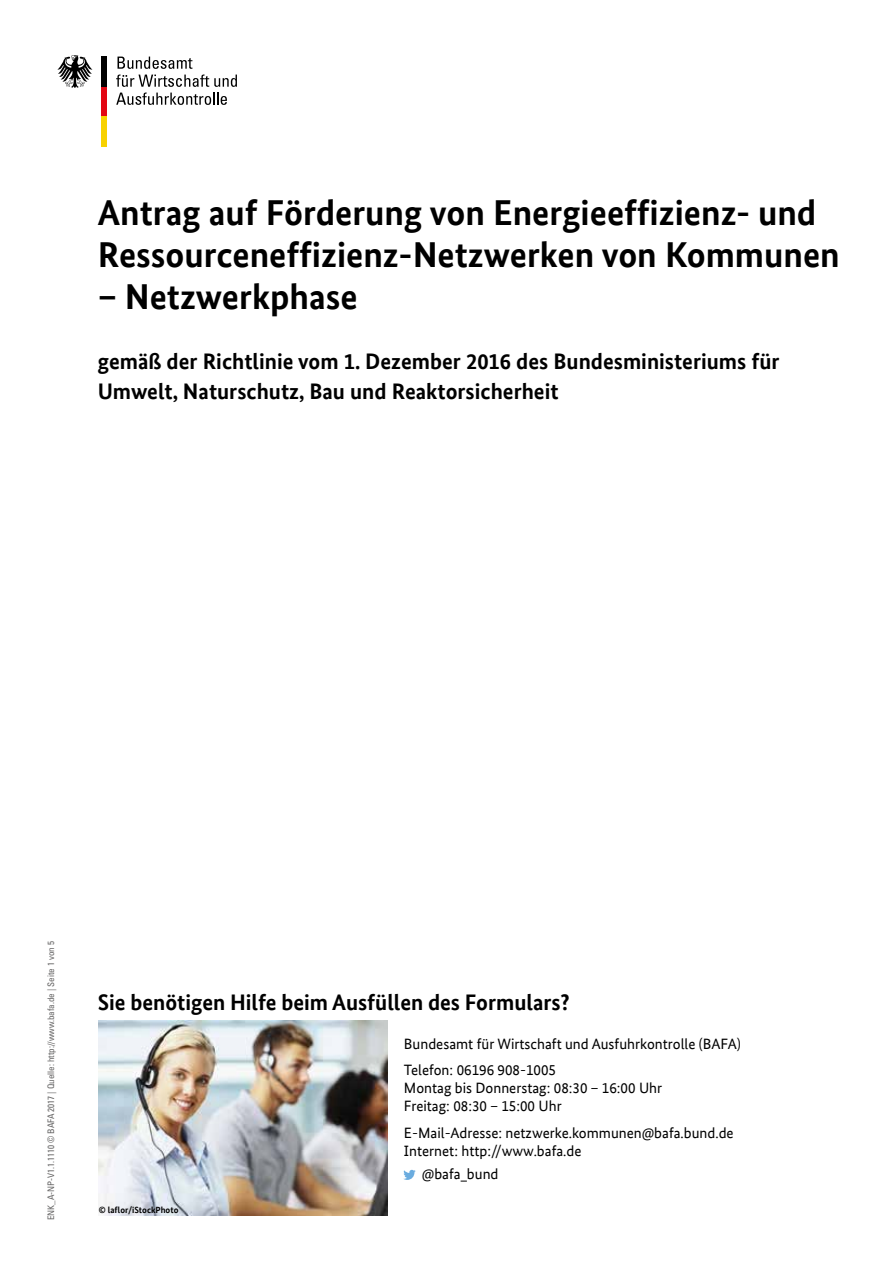
<style>
.page{position:relative;width:893px;height:1263px;background:#fff}
.page>*{position:absolute;margin:0;border:0;box-sizing:border-box;transform-origin:0 0}
.t1{font:700 36px/42px "Bundes Sans Office";color:#000}
.t2{font:700 22.5px/30px "Bundes Sans Office";color:#000}
.t3{font:15px/18px "Bundes Sans Office";color:#000}
.t4{font:condensed 9px "Univers LT Std";color:#646363}
.t5{font:700 9px "Bundes Sans Office";color:#000}
</style>
<div class="page">
<svg style="left:118px;top:57px;width:74px;height:12px"></svg>
<svg style="left:116px;top:75px;width:121px;height:12px"></svg>
<svg style="left:116px;top:93px;width:111px;height:12px"></svg>
<div style="left:101px;top:87px;width:6px;height:30px;background:#e30613"></div>
<div style="left:101px;top:117px;width:6px;height:30px;background:#f8d200"></div>
<div style="left:101px;top:57px;width:6px;height:30px;background:#000"></div>
<svg style="left:57px;top:55px;width:35px;height:33px"></svg>
<img style="left:98px;top:1020px;width:289px;height:196px">
<svg style="left:403px;top:1170px;width:13px;height:10px"></svg>
<h1 class="t1" style="left:98px;top:192px;width:743px">Antrag auf Förderung von Energieeffizienz- und<br>Ressourceneffizienz-Netzwerken von Kommunen</h1>
<h1 class="t1" style="left:98px;top:276px;width:261px">– Netzwerkphase</h1>
<h2 class="t2" style="left:98px;top:346px;width:683px">gemäß der Richtlinie vom 1. Dezember 2016 des Bundesministeriums für<br>Umwelt, Naturschutz, Bau und Reaktorsicherheit</h2>
<p class="t4" style="left:45px;top:1220px;width:280px;rotate:-90deg">enk_a-np-V1.1.1110 © BAFA 2017 | Quelle: http://www.bafa.de | Seite 1 von 5</p>
<h2 class="t2" style="left:98px;top:987px;width:473px">Sie benötigen Hilfe beim Ausfüllen des Formulars?</h2>
<p class="t3" style="left:404px;top:1030px;width:338px;line-height:26.5px">Bundesamt für Wirtschaft und Ausfuhrkontrolle (BAFA)<br>Telefon: 06196 908-1005</p>
<p class="t3" style="left:404px;top:1079px;width:260px">Montag bis Donnerstag: 08:30 – 16:00 Uhr<br>Freitag: 08:30 – 15:00 Uhr</p>
<p class="t3" style="left:404px;top:1124px;width:331px">E-Mail-Adresse: netzwerke.kommunen@bafa.bund.de<br>Internet: http://www.bafa.de</p>
<p class="t3" style="left:422px;top:1165px;width:78px">@bafa_bund</p>
<p class="t5" style="left:99px;top:1205px;width:81px">© laflor/iStockPhoto</p>
</div>
